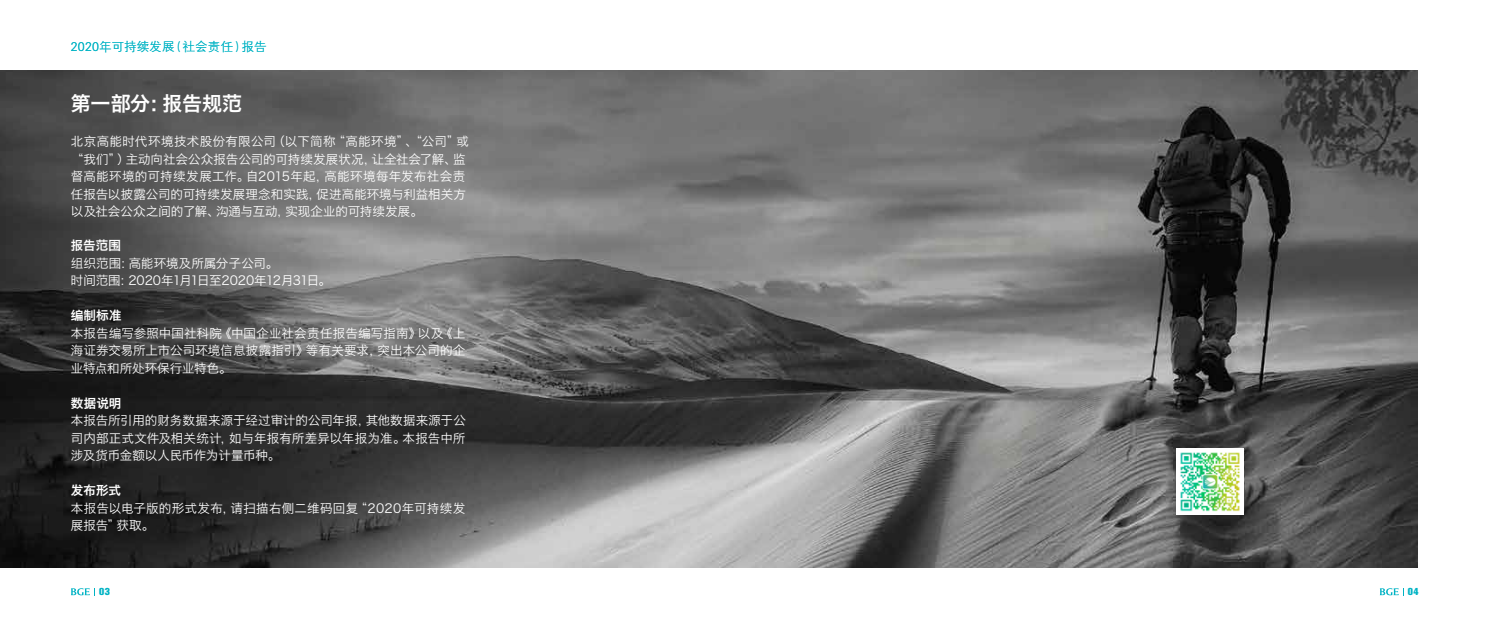
<style>
.page{position:relative;width:1489px;height:638px;background:#fff}
.page>*{position:absolute;margin:0;border:0;box-sizing:border-box;transform-origin:0 0}
.t1{font:20px "Hiragino Sans GB W6";letter-spacing:-.015em;color:#fff}
.t2{font:12.5px/17.5px "Hiragino Sans GB W3";letter-spacing:.005em;color:#fff}
.t3{font:12.5px "FZXH1 K GBK1 0";letter-spacing:.01em;color:#00b3c4}
.t4{font:12.5px "Hiragino Sans GB W6";letter-spacing:.005em;color:#fff}
.t5{font:800 10px "Akzidenz Grotesk BQ";color:#00b3c4}
</style>
<div class="page">
<svg style="left:1380px;top:588px;width:19px;height:7px"></svg>
<svg style="left:71px;top:588px;width:24px;height:7px"></svg>
<img style="left:0;top:70px;width:1416px;height:497px">
<img style="left:1176px;top:448px;width:67px;height:67px">
<p class="t3" style="left:71px;top:40px;width:197px">2020年可持续发展（社会责任）报告</p>
<h1 class="t1" style="left:71px;top:90px;width:173px">第一部分：报告规范</h1>
<p class="t2" style="left:71px;top:132px;width:399px">北京高能时代环境技术股份有限公司（以下简称“高能环境”、“公司”或“我们”）主动向社会公众报告公司的可持续发展状况，让全社会了解、监督高能环境的可持续发展工作。自2015年起，高能环境每年发布社会责任报告以披露公司的可持续发展理念和实践，促进高能环境与利益相关方以及社会公众之间的了解、沟通与互动，实现企业的可持续发展。</p>
<p class="t4" style="left:71px;top:237px;width:51px">报告范围</p>
<p class="t2" style="left:71px;top:254px;width:262px">组织范围：高能环境及所属分子公司。<br>时间范围：2020年1月1日至2020年12月31日。</p>
<p class="t4" style="left:71px;top:307px;width:52px">编制标准</p>
<p class="t2" style="left:71px;top:324px;width:396px;text-align:justify">本报告编写参照中国社科院《中国企业社会责任报告编写指南》以及《上海证券交易所上市公司环境信息披露指引》等有关要求，突出本公司的企业特点和所处环保行业特色。</p>
<p class="t4" style="left:71px;top:395px;width:52px">数据说明</p>
<p class="t2" style="left:71px;top:412px;width:396px;text-align:justify">本报告所引用的财务数据来源于经过审计的公司年报，其他数据来源于公司内部正式文件及相关统计，如与年报有所差异以年报为准。本报告中所涉及货币金额以人民币作为计量币种。</p>
<p class="t4" style="left:71px;top:482px;width:51px">发布形式</p>
<p class="t2" style="left:71px;top:499px;width:396px">本报告以电子版的形式发布，请扫描右侧二维码回复“2020年可持续发展报告”获取。</p>
<p class="t5" style="left:99px;top:586px;width:12px">03</p>
<p class="t5" style="left:1407px;top:586px;width:12px">04</p>
</div>
